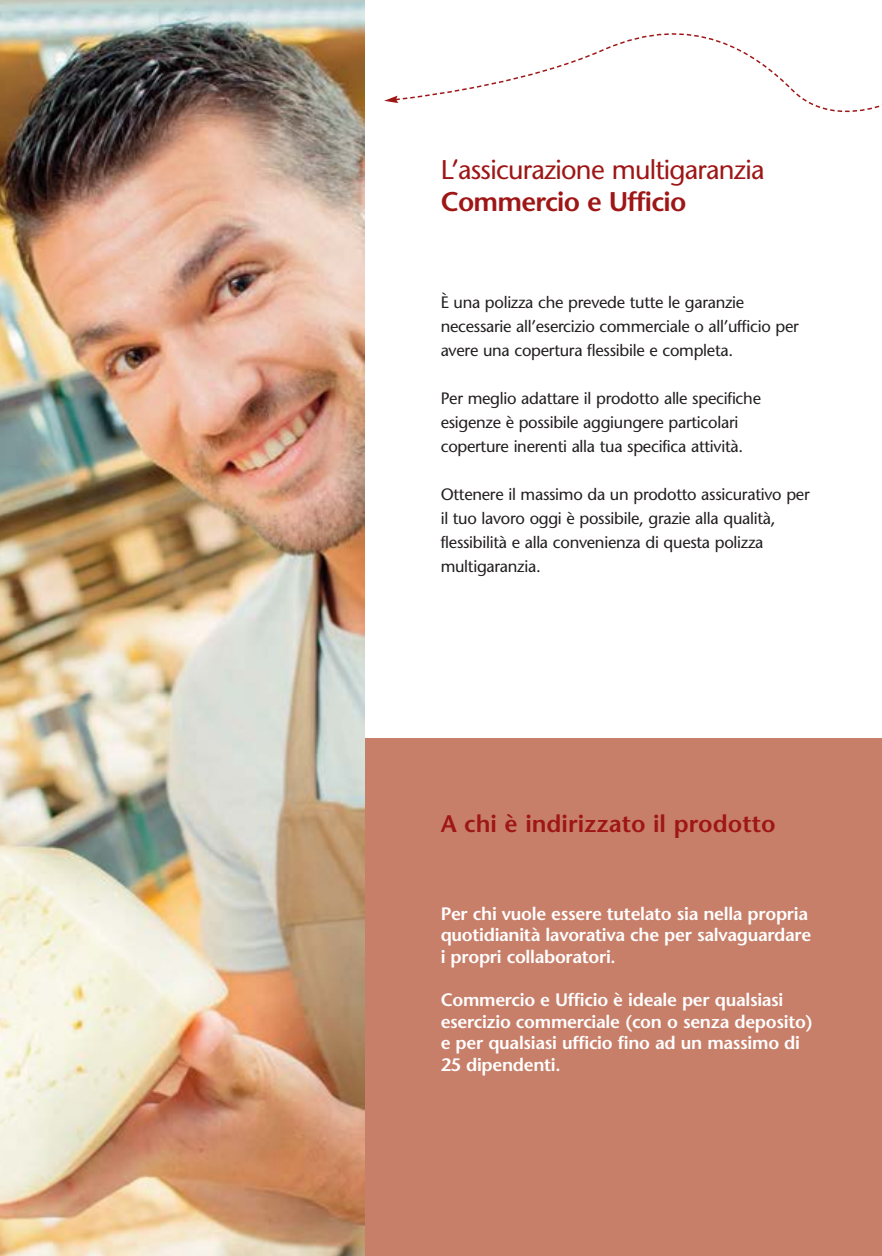
<style>
.page{position:relative;width:882px;height:1256px;background:#fff}
.page>*{position:absolute;margin:0;border:0;box-sizing:border-box;transform-origin:0 0}
.t1{font:27px "Stone Sans";letter-spacing:-.03em;color:#9e1616}
.t2{font:600 27px "Stone Sans";letter-spacing:-.03em;color:#9e1616}
.t3{font:600 24px "Stone Sans";color:#9e1616}
.t4{font:600 18px/21.6px "Stone Sans";letter-spacing:-.015em;color:#fff}
.t5{font:16.5px/24px "Stone Sans";letter-spacing:-.015em;color:#231f20}
</style>
<div class="page">
<div style="left:344px;top:738px;width:537px;height:518px;background:#c87f6a"></div>
<svg style="left:402px;top:33px;width:477px;height:80px"></svg>
<svg style="left:384px;top:96px;width:16px;height:7px"></svg>
<img style="left:0;top:0;width:364px;height:1256px">
<h1 class="t1" style="left:440px;top:159px;width:325px">L’assicurazione multigaranzia</h1>
<h1 class="t2" style="left:440px;top:191px;width:247px">Commercio e Ufficio</h1>
<p class="t5" style="left:440px;top:292px;width:359px">È una polizza che prevede tutte le garanzie necessarie all’esercizio commerciale o all’ufficio per avere una copertura flessibile e completa.</p>
<p class="t5" style="left:440px;top:388px;width:322px">Per meglio adattare il prodotto alle specifiche esigenze è possibile aggiungere particolari coperture inerenti alla tua specifica attività.</p>
<p class="t5" style="left:440px;top:484px;width:370px">Ottenere il massimo da un prodotto assicurativo per il tuo lavoro oggi è possibile, grazie alla qualità, flessibilità e alla convenienza di questa polizza multigaranzia.</p>
<h2 class="t3" style="left:440px;top:814px;width:336px">A chi è indirizzato il prodotto</h2>
<p class="t4" style="left:440px;top:904px;width:372px">Per chi vuole essere tutelato sia nella propria quotidianità lavorativa che per salvaguardare i propri collaboratori.</p>
<p class="t4" style="left:440px;top:991px;width:373px">Commercio e Ufficio è ideale per qualsiasi esercizio commerciale (con o senza deposito) e per qualsiasi ufficio fino ad un massimo di 25 dipendenti.</p>
</div>
